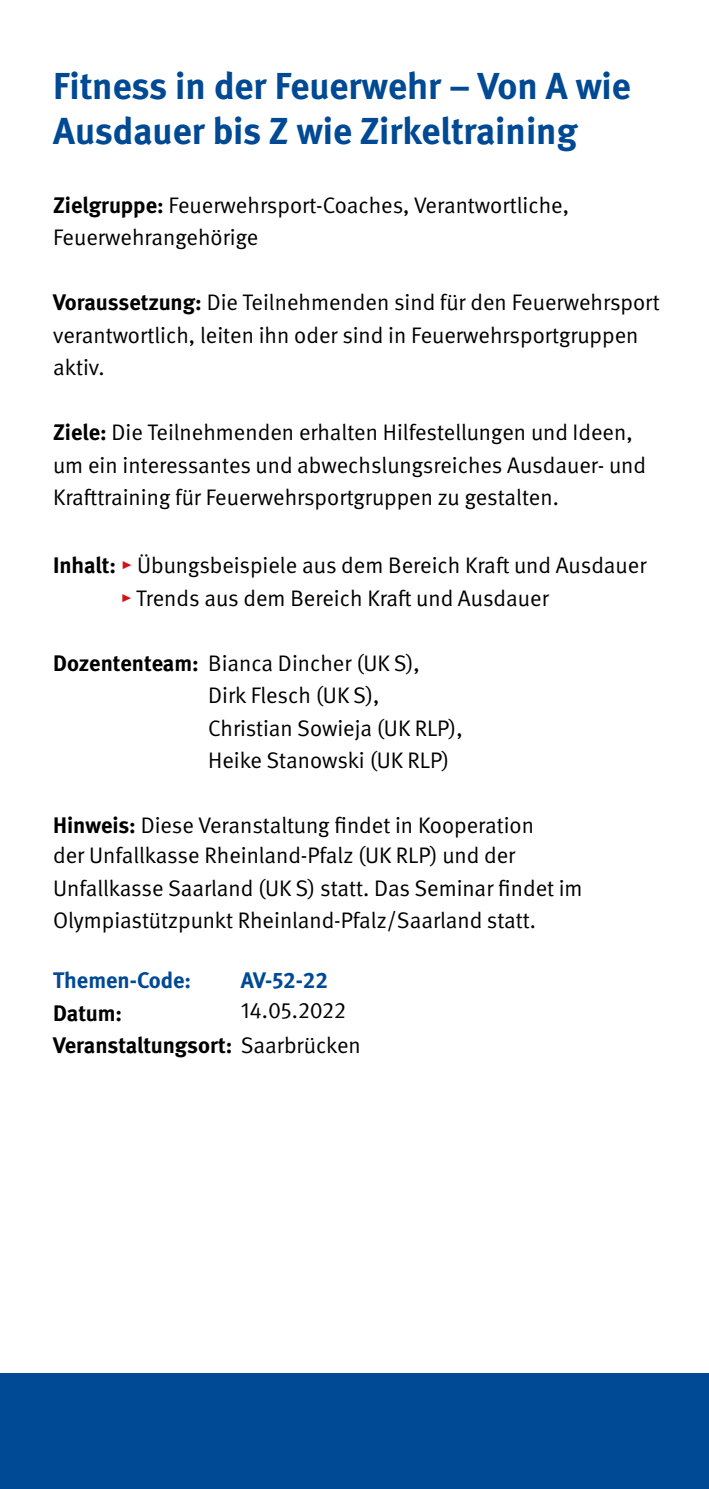
<style>
.page{position:relative;width:709px;height:1489px;background:#fff}
.page>*{position:absolute;margin:0;border:0;box-sizing:border-box;transform-origin:0 0}
.t1{font:700 37.5px/45px "DGUV Meta";color:#004994}
.Fließtext{font:22.5px/32.5px "DGUV Meta";color:#000}
.Fließtext-2{font:700 22.5px "DGUV Meta";color:#004994}
.Fließtext-3{font:700 22.5px "DGUV Meta";letter-spacing:-.01em;color:#000}
.s1{font-weight:700}
.s2{color:#d51317}
</style>
<div class="page">
<div style="left:0;top:1373px;width:709px;height:115px;background:#004994"></div>
<p class="t1" style="left:53px;top:65px;width:579px">Fitness in der Feuerwehr – Von A wie<br>Ausdauer bis Z wie Zirkeltraining</p>
<p class="Fließtext" style="left:53px;top:189px;width:517px"><span class="s1">Zielgruppe:</span> Feuerwehrsport-Coaches, Verantwortliche,<br>Feuerwehrangehörige</p>
<p class="Fließtext" style="left:53px;top:287px;width:608px"><span class="s1">Voraussetzung:</span> Die Teilnehmenden sind für den Feuerwehrsport verantwortlich, leiten ihn oder sind in Feuerwehrsportgruppen aktiv.</p>
<p class="Fließtext" style="left:53px;top:417px;width:594px"><span class="s1">Ziele:</span> Die Teilnehmenden erhalten Hilfestellungen und Ideen, um ein interessantes und abwechslungsreiches Ausdauer- und<br>Krafttraining für Feuerwehrsportgruppen zu gestalten.</p>
<p class="Fließtext" style="left:53px;top:549px;width:595px"><span class="s1">Inhalt:</span> <span class="s2">▸</span> Übungsbeispiele aus dem Bereich Kraft und Ausdauer</p>
<p class="Fließtext" style="left:120px;top:582px;width:429px"><span class="s2">▸</span> Trends aus dem Bereich Kraft und Ausdauer</p>
<p class="Fließtext" style="left:53px;top:647px;width:368px"><span class="s1">Dozententeam:</span> Bianca Dincher (UK S),</p>
<p class="Fließtext" style="left:208px;top:679px;width:173px">Dirk Flesch (UK S),</p>
<p class="Fließtext" style="left:208px;top:712px;width:256px">Christian Sowieja (UK RLP),</p>
<p class="Fließtext" style="left:208px;top:744px;width:242px">Heike Stanowski (UK RLP)</p>
<p class="Fließtext" style="left:53px;top:810px;width:482px;line-height:30px"><span class="s1">Hinweis:</span> Diese Veranstaltung findet in Kooperation der Unfallkasse Rheinland-Pfalz (UK RLP) und der</p>
<p class="Fließtext" style="left:53px;top:872px;width:531px">Unfallkasse Saarland (UK S) statt. Das Seminar findet im<br>Olympiastützpunkt Rheinland-Pfalz/Saarland statt.</p>
<p class="Fließtext-2" style="left:53px;top:966px;width:139px">Themen-Code:</p>
<p class="Fließtext-2" style="left:241px;top:966px;width:89px">AV-52-22</p>
<p class="Fließtext-3" style="left:53px;top:999px;width:71px">Datum:</p>
<p class="Fließtext" style="left:53px;top:993px;width:309px;line-height:35px;text-indent:188px">14.05.2022<br><span class="s1">Veranstaltungsort:</span> Saarbrücken</p>
</div>
